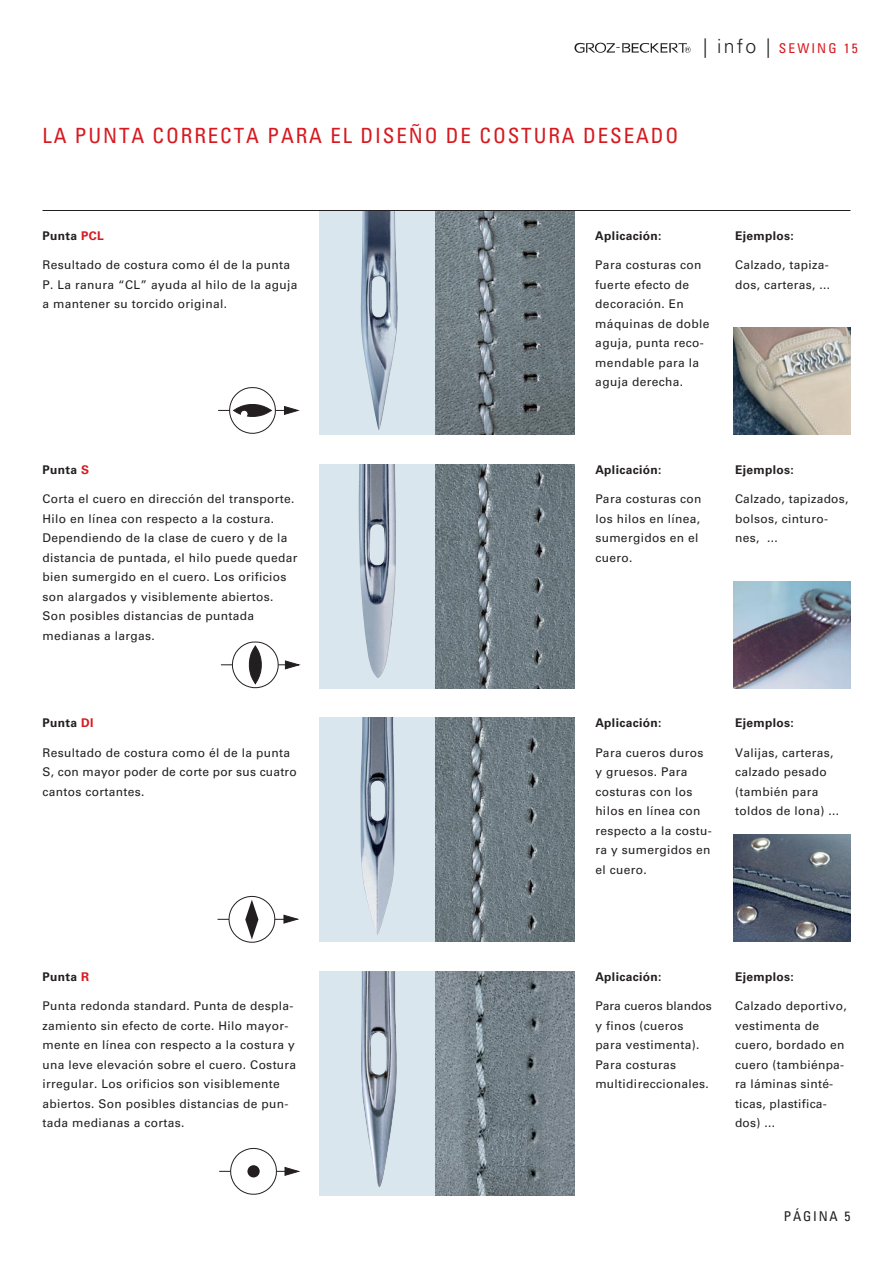
<style>
.page{position:relative;width:893px;height:1263px;background:#fff}
.page>*{position:absolute;margin:0;border:0;box-sizing:border-box;transform-origin:0 0}
.t1{font:condensed 21px "Univers LT Std";letter-spacing:.09em;color:#d71920}
.t2{font:condensed 13.5px "Univers LT Std";letter-spacing:.155em;color:#d71920}
.t3{font:condensed 13.5px "Univers LT Std";letter-spacing:.135em;color:#231f20}
.t4{font:12px/19.5px "Univers LT Std";letter-spacing:.03em;color:#231f20}
.t5{font:700 12px "Univers LT Std";letter-spacing:.03em;color:#231f20}
.s1{font-weight:300;font-stretch:normal;font-size:19.5px;color:#231f20}
.s2{color:#d71920}
</style>
<div class="page">
<img style="left:733px;top:581px;width:117px;height:107px">
<img style="left:733px;top:327px;width:117px;height:108px">
<img style="left:733px;top:834px;width:117px;height:108px">
<div style="left:319px;top:210px;width:255px;height:225px;background:#d9e6ed"></div>
<img style="left:436px;top:211px;width:138px;height:224px">
<img style="left:360px;top:211px;width:38px;height:219px">
<div style="left:319px;top:464px;width:255px;height:224px;background:#d9e6ed"></div>
<img style="left:436px;top:464px;width:138px;height:224px">
<img style="left:358px;top:464px;width:38px;height:214px">
<div style="left:319px;top:717px;width:255px;height:225px;background:#d9e6ed"></div>
<img style="left:436px;top:717px;width:138px;height:225px">
<img style="left:360px;top:717px;width:35px;height:218px">
<div style="left:319px;top:971px;width:255px;height:224px;background:#d9e6ed"></div>
<img style="left:436px;top:971px;width:138px;height:224px">
<img style="left:361px;top:971px;width:36px;height:217px">
<svg style="left:218px;top:387px;width:82px;height:47px"></svg>
<svg style="left:221px;top:641px;width:80px;height:47px"></svg>
<svg style="left:218px;top:895px;width:81px;height:48px"></svg>
<svg style="left:219px;top:1147px;width:81px;height:48px"></svg>
<hr style="left:43px;top:210px;width:807px;height:1px;background:#231f20">
<img style="left:574px;top:42px;width:117px;height:11px">
<h1 class="t1" style="left:43px;top:123px;width:637px">LA PUNTA CORRECTA PARA EL DISEÑO DE COSTURA DESEADO</h1>
<p class="t2" style="left:703px;top:41px;width:156px"><span class="s1">| info |</span> SEWING 15</p>
<p class="t5" style="left:43px;top:231px;width:63px">Punta <span class="s2">PCL</span></p>
<p class="t4" style="left:43px;top:256px;width:256px">Resultado de costura como él de la punta<br>P. La ranura “CL” ayuda al hilo de la aguja a mantener su torcido original.</p>
<p class="t5" style="left:43px;top:465px;width:48px">Punta <span class="s2">S</span></p>
<p class="t4" style="left:43px;top:490px;width:257px">Corta el cuero en dirección del transporte.<br>Hilo en línea con respecto a la costura.<br>Dependiendo de la clase de cuero y de la distancia de puntada, el hilo puede quedar bien sumergido en el cuero. Los orificios son alargados y visiblemente abiertos.<br>Son posibles distancias de puntada medianas a largas.</p>
<p class="t5" style="left:43px;top:719px;width:53px">Punta <span class="s2">DI</span></p>
<p class="t4" style="left:43px;top:744px;width:256px">Resultado de costura como él de la punta<br>S, con mayor poder de corte por sus cuatro cantos cortantes.</p>
<p class="t5" style="left:43px;top:972px;width:48px">Punta <span class="s2">R</span></p>
<p class="t4" style="left:43px;top:997px;width:255px">Punta redonda standard. Punta de despla - zamiento sin efecto de corte. Hilo mayor&shy;mente en línea con respecto a la costura y una leve elevación sobre el cuero. Costura irregular. Los orificios son visiblemente abiertos. Son posibles distancias de pun&shy;tada medianas a cortas.</p>
<p class="t5" style="left:595px;top:231px;width:68px">Aplicación:</p>
<p class="t4" style="left:595px;top:256px;width:116px">Para costuras con fuerte efecto de decoración. En máquinas de doble aguja, punta reco&shy;mendable para la aguja derecha.</p>
<p class="t5" style="left:735px;top:231px;width:60px">Ejemplos:</p>
<p class="t4" style="left:735px;top:256px;width:97px">Calzado, tapiza&shy;dos, carteras, ...</p>
<p class="t5" style="left:595px;top:465px;width:68px">Aplicación:</p>
<p class="t4" style="left:595px;top:490px;width:108px">Para costuras con los hilos en línea, sumergidos en el cuero.</p>
<p class="t5" style="left:735px;top:465px;width:60px">Ejemplos:</p>
<p class="t4" style="left:735px;top:490px;width:115px">Calzado, tapizados, bolsos, cinturo&shy;nes, ...</p>
<p class="t5" style="left:595px;top:719px;width:68px">Aplicación:</p>
<p class="t4" style="left:595px;top:744px;width:118px">Para cueros duros y gruesos. Para costuras con los hilos en línea con respecto a la costu&shy;ra y sumergidos en el cuero.</p>
<p class="t5" style="left:735px;top:719px;width:60px">Ejemplos:</p>
<p class="t4" style="left:735px;top:744px;width:106px">Valijas, carteras, calzado pesado (también para toldos de lona) ...</p>
<p class="t5" style="left:595px;top:972px;width:68px">Aplicación:</p>
<p class="t4" style="left:595px;top:997px;width:118px">Para cueros blandos y finos (cueros para vestimenta).<br>Para costuras multidireccionales.</p>
<p class="t5" style="left:735px;top:972px;width:60px">Ejemplos:</p>
<p class="t4" style="left:735px;top:997px;width:113px">Calzado deportivo, vestimenta de cuero, bordado en cuero (tambiénpa&shy;ra láminas sinté&shy;ticas, plastifica&shy;dos) ...</p>
<p class="t3" style="left:784px;top:1208px;width:68px">PÁGINA 5</p>
</div>
